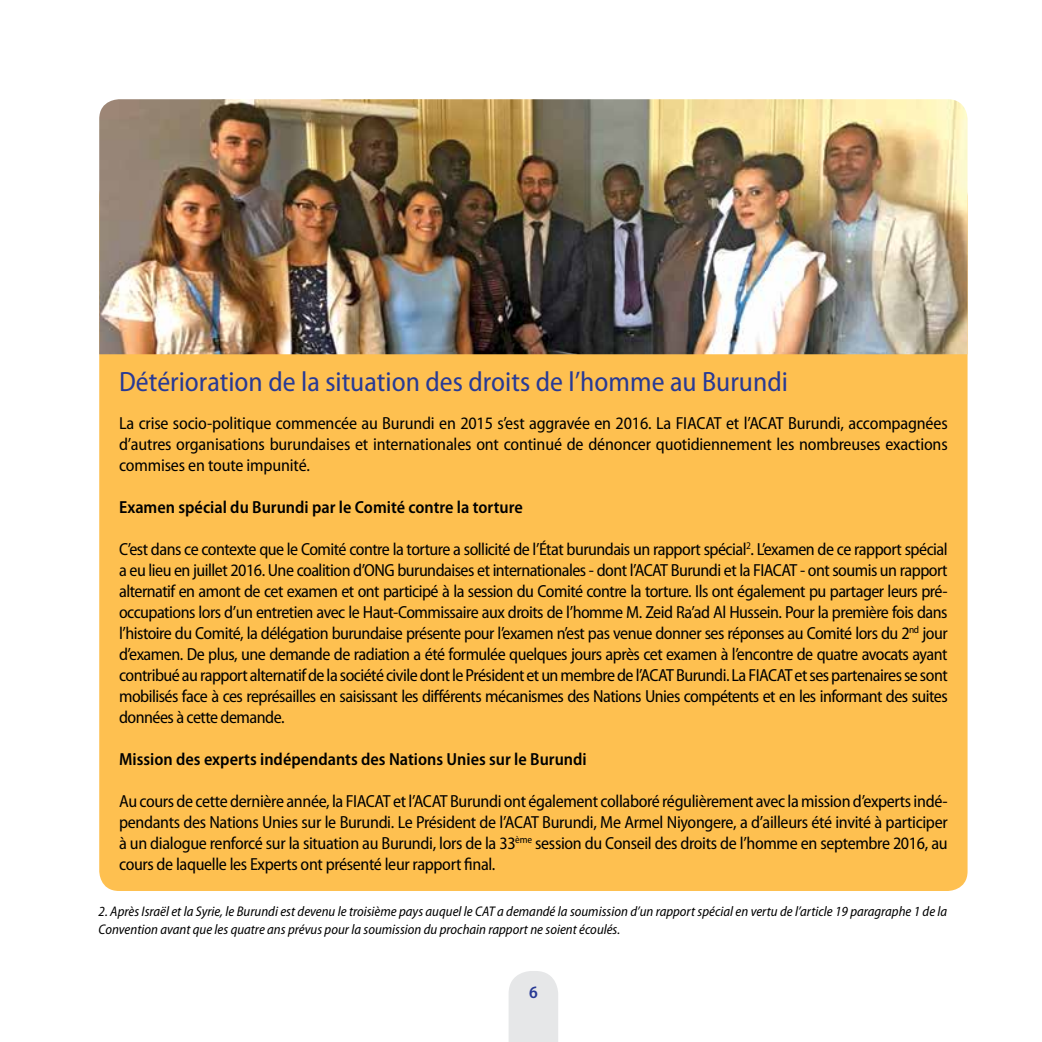
<style>
.page{position:relative;width:1042px;height:1042px;background:#fff}
.page>*{position:absolute;margin:0;border:0;box-sizing:border-box;transform-origin:0 0}
.t1{font:semi-condensed 28px "Myriad Pro";color:#283a95}
.t2{font:semi-condensed 17.5px/21px "Myriad Pro";letter-spacing:-.02em;color:#000;text-align:justify}
.t3{font:600 semi-condensed 17.5px "Myriad Pro";color:#000}
.t4{font:600 semi-condensed 17.5px "Myriad Pro";color:#283a95}
.t5{font:italic semi-condensed 14px/17.5px "Myriad Pro";color:#000}
</style>
<div class="page">
<svg style="left:508px;top:971px;width:50px;height:71px"></svg>
<div style="left:99px;top:177px;width:868px;height:714px;background:#fec050;border-radius:20px"></div>
<img style="left:99px;top:99px;width:868px;height:255px">
<h1 class="t1" style="left:119px;top:366px;width:670px">Détérioration de la situation des droits de l’homme au Burundi</h1>
<p class="t2" style="left:119px;top:412px;width:830px">La crise socio-politique commencée au Burundi en 2015 s’est aggravée en 2016. La FIACAT et l’ACAT Burundi, accompagnées d’autres organisations burundaises et internationales ont continué de dénoncer quotidiennement les nombreuses exactions commises en toute impunité.</p>
<p class="t3" style="left:119px;top:497px;width:405px">Examen spécial du Burundi par le Comité contre la torture</p>
<p class="t2" style="left:119px;top:538px;width:830px">C’est dans ce contexte que le Comité contre la torture a sollicité de l’État burundais un rapport spécial<sup>2</sup>. L’examen de ce rapport spécial a eu lieu en juillet 2016. Une coalition d’ONG burundaises et internationales - dont l’ACAT Burundi et la FIACAT - ont soumis un rapport alternatif en amont de cet examen et ont participé à la session du Comité contre la torture. Ils ont également pu partager leurs pré&shy;occupations lors d’un entretien avec le Haut-Commissaire aux droits de l’homme M. Zeid Ra’ad Al Hussein. Pour la première fois dans l’histoire du Comité, la délégation burundaise présente pour l’examen n’est pas venue donner ses réponses au Comité lors du 2<sup>nd</sup> jour d’examen. De plus, une demande de radiation a été formulée quelques jours après cet examen à l’encontre de quatre avocats ayant contribué au rapport alternatif de la société civile dont le Président et un membre de l’ACAT Burundi. La FIACAT et ses partenaires se sont mobilisés face à ces représailles en saisissant les différents mécanismes des Nations Unies compétents et en les informant des suites données à cette demande.</p>
<p class="t3" style="left:119px;top:749px;width:469px">Mission des experts indépendants des Nations Unies sur le Burundi</p>
<p class="t2" style="left:119px;top:790px;width:830px">Au cours de cette dernière année, la FIACAT et l’ACAT Burundi ont également collaboré régulièrement avec la mission d’experts indé&shy;pendants des Nations Unies sur le Burundi. Le Président de l’ACAT Burundi, Me Armel Niyongere, a d’ailleurs été invité à participer à un dialogue renforcé sur la situation au Burundi, lors de la 33<sup>ème</sup> session du Conseil des droits de l’homme en septembre 2016, au cours de laquelle les Experts ont présenté leur rapport final.</p>
<p class="t5" style="left:99px;top:903px;width:850px">2. Après Israël et la Syrie, le Burundi est devenu le troisième pays auquel le CAT a demandé la soumission d’un rapport spécial en vertu de l’article 19 paragraphe 1 de la<br>Convention avant que les quatre ans prévus pour la soumission du prochain rapport ne soient écoulés.</p>
<p class="t4" style="left:529px;top:982px;width:10px">6</p>
</div>
